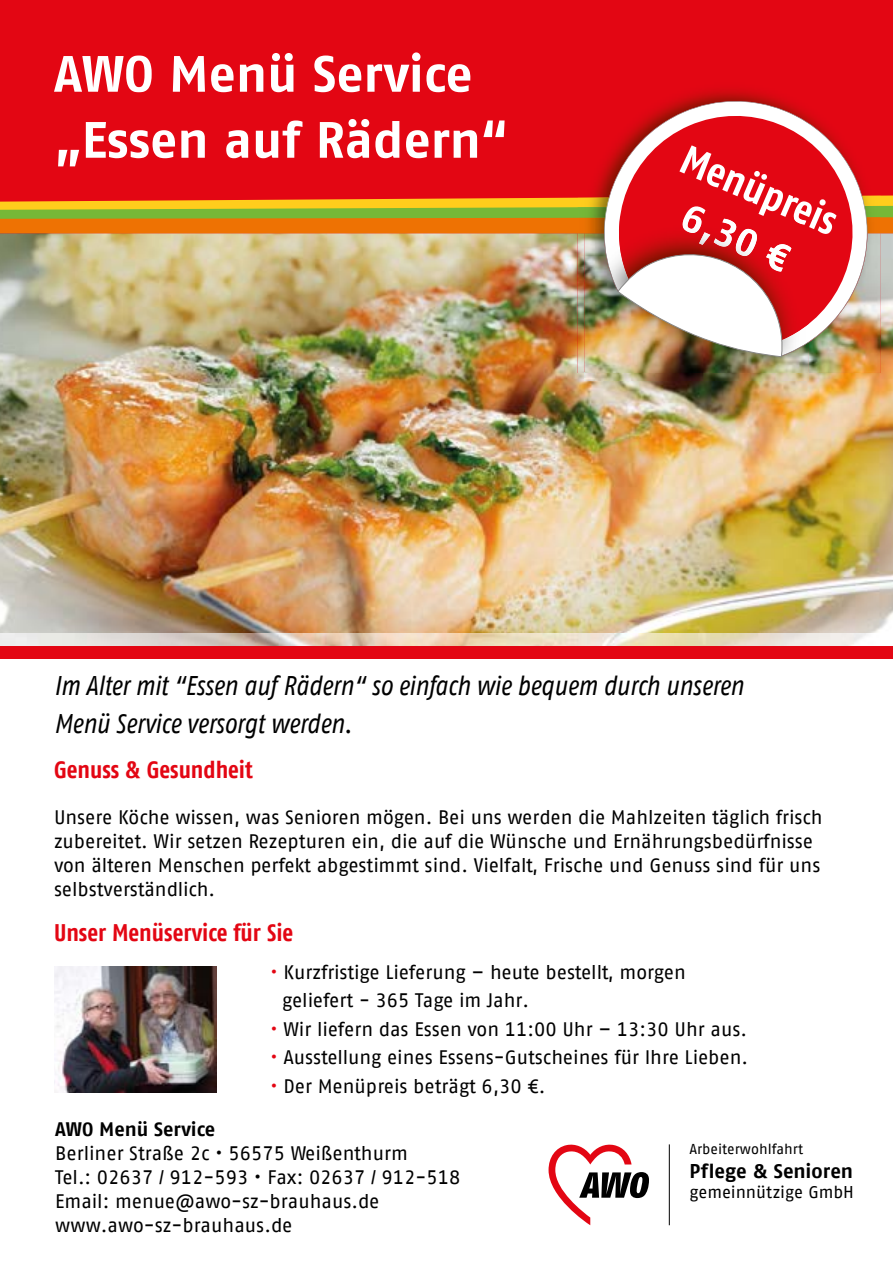
<style>
.page{position:relative;width:893px;height:1263px;background:#fff}
.page>*{position:absolute;margin:0;border:0;box-sizing:border-box;transform-origin:0 0}
.t1{font:700 51px/66px "AWO Fago Office";color:#fff}
.t2{font:italic 27px/37.5px "AWO Fago Cond";color:#000}
.t3{font:700 24px "AWO Fago Cond";color:#e30613}
.t4{font:700 19.95px "AWO Fago Office";letter-spacing:-.005em;color:#000}
.t5{font:19.5px/24px "AWO Fago Office";color:#000}
.t6{font:700 19.5px "AWO Fago Office";color:#000}
.t7{font:17.1px "AWO Fago Office";letter-spacing:-.005em;color:#000}
.t8{font:14.25px "AWO Fago Office";color:#000}
.s1{color:#e30613}
</style>
<div class="page">
<img style="left:54px;top:967px;width:163px;height:126px">
<div style="left:0;top:0;width:893px;height:658px;background:#e30613"></div>
<img style="left:0;top:357px;width:893px;height:288px">
<svg style="left:549px;top:1144px;width:100px;height:81px"></svg>
<hr style="left:669px;top:1144px;width:1px;height:81px;background:#000">
<img style="left:577px;top:357px;width:304px;height:16px">
<svg style="left:678px;top:89px;width:103px;height:11px"></svg>
<svg style="left:618px;top:100px;width:223px;height:45px"></svg>
<img style="left:584px;top:357px;width:225px;height:23px">
<img style="left:0;top:145px;width:893px;height:212px">
<h1 class="t1" style="left:54px;top:40px;width:456px">AWO Menü Service „Essen auf Rädern“</h1>
<h2 class="t2" style="left:54px;top:667px;width:691px">Im Alter mit “Essen auf Rädern“ so einfach wie bequem durch unseren<br>Menü Service versorgt werden.</h2>
<p class="t3" style="left:54px;top:755px;width:200px">Genuss &amp; Gesundheit</p>
<p class="t5" style="left:54px;top:805px;width:770px">Unsere Köche wissen, was Senioren mögen. Bei uns werden die Mahlzeiten täglich frisch zubereitet. Wir setzen Rezepturen ein, die auf die Wünsche und Ernährungsbedürfnisse von älteren Menschen perfekt abgestimmt sind. Vielfalt, Frische und Genuss sind für uns selbstverständlich.</p>
<p class="t3" style="left:54px;top:919px;width:241px">Unser Menüservice für Sie</p>
<p class="t5" style="left:282px;top:957px;width:405px;line-height:28.5px;text-indent:-12px"><span class="s1">•</span> Kurzfristige Lieferung – heute bestellt, morgen geliefert - 365 Tage im Jahr.</p>
<p class="t5" style="left:270px;top:1017px;width:479px"><span class="s1">•</span> Wir liefern das Essen von 11:00 Uhr – 13:30 Uhr aus.</p>
<p class="t5" style="left:270px;top:1045px;width:480px"><span class="s1">•</span> Ausstellung eines Essens-Gutscheines für Ihre Lieben.</p>
<p class="t5" style="left:270px;top:1074px;width:277px"><span class="s1">•</span> Der Menüpreis beträgt 6,30 €.</p>
<p class="t6" style="left:55px;top:1118px;width:162px">AWO Menü Service</p>
<p class="t5" style="left:55px;top:1141px;width:407px">Berliner Straße 2c • 56575 Weißenthurm<br>Tel.: 02637 / 912-593 • Fax: 02637 / 912-518<br>Email: menue@awo-sz-brauhaus.de www.awo-sz-brauhaus.de</p>
<p class="t8" style="left:689px;top:1141px;width:115px">Arbeiterwohlfahrt</p>
<p class="t4" style="left:689px;top:1159px;width:165px">Pflege &amp; Senioren</p>
<p class="t7" style="left:689px;top:1182px;width:166px">gemeinnützige GmbH</p>
</div>
